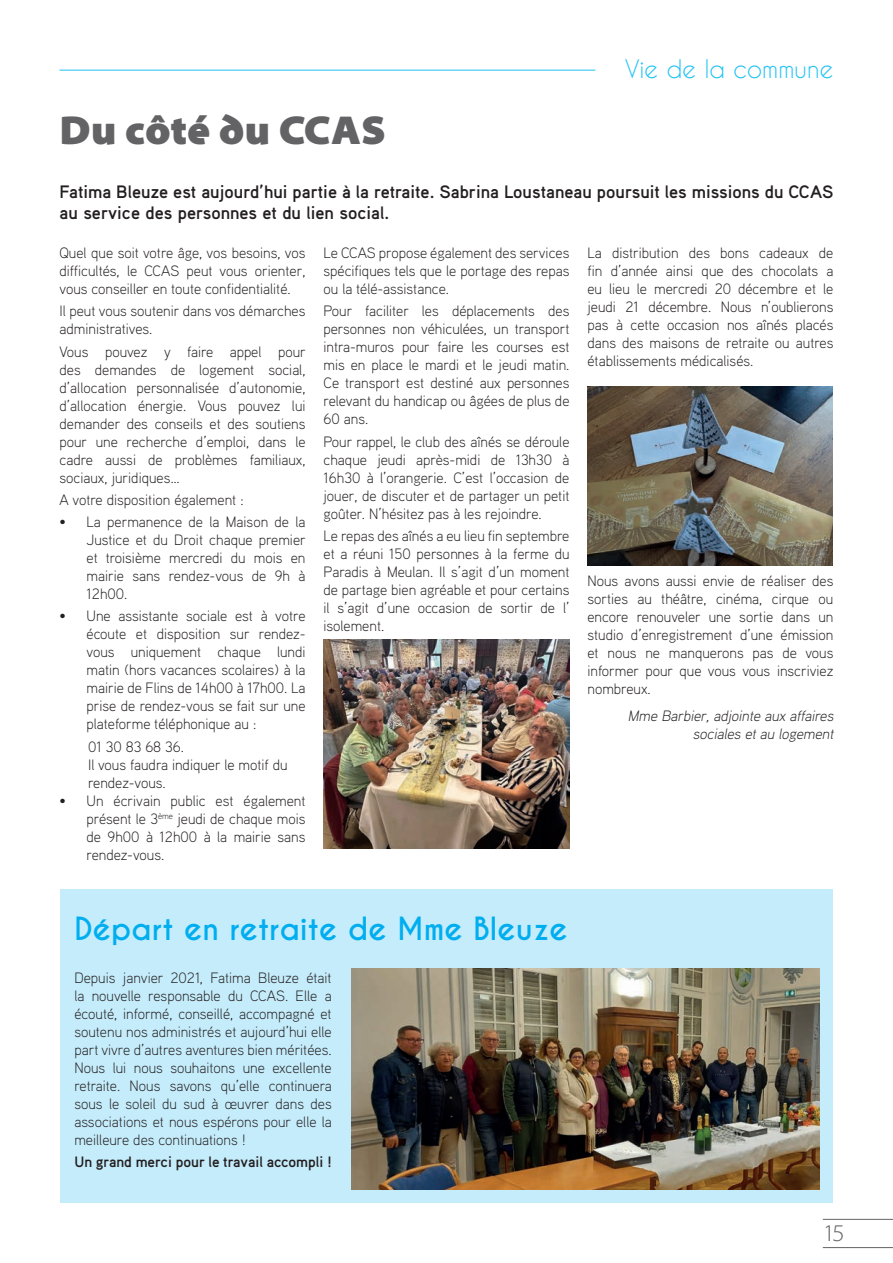
<style>
.page{position:relative;width:893px;height:1263px;background:#fff}
.page>*{position:absolute;margin:0;border:0;box-sizing:border-box;transform-origin:0 0}
.Titre_santana_blck_2{font:900 40.5px "Santana";color:#636366}
.Titre_santana_blck_2-2{font:700 30px "Caviar Dreams";color:#00aeef}
.t1{font:24px "Caviar Dreams";color:#1fc2f3}
.t2{font:24px "Santana";color:#636366}
.Corps_de_texte{font:700 18px/21.6px "Aaux Pro";color:#231f20}
.Corps_de_texte-2{font:300 15px/18px "Aaux Pro";color:#231f20;text-align:justify}
.Corps_de_texte-3{font:italic 300 15px/18px "Aaux Pro";color:#231f20;text-align:right}
.Corps_de_texte-4{font:700 15px "Aaux Pro";color:#231f20}
</style>
<div class="page">
<div style="left:60px;top:889px;width:773px;height:314px;background:#c5ecfb"></div>
<hr style="left:60px;top:70px;width:535px;height:1px;background:#1fc2f3">
<img style="left:351px;top:968px;width:468px;height:221px">
<img style="left:587px;top:387px;width:246px;height:178px">
<img style="left:323px;top:640px;width:246px;height:208px">
<hr style="left:823px;top:1219px;width:70px;height:1px;background:#636366">
<hr style="left:823px;top:1247px;width:70px;height:1px;background:#636366">
<p class="t1" style="left:625px;top:55px;width:210px">Vie de la commune</p>
<p class="Titre_santana_blck_2" style="left:60px;top:109px;width:328px">Du côté du CCAS</p>
<p class="Corps_de_texte" style="left:60px;top:180px;width:775px">Fatima Bleuze est aujourd’hui partie à la retraite. Sabrina Loustaneau poursuit les missions du CCAS au service des personnes et du lien social.</p>
<p class="Corps_de_texte-2" style="left:60px;top:243px;width:247px">Quel que soit votre âge, vos besoins, vos difficultés, le CCAS peut vous orienter, vous conseiller en toute confidentialité.</p>
<p class="Corps_de_texte-2" style="left:60px;top:302px;width:247px">Il peut vous soutenir dans vos démarches administratives.</p>
<p class="Corps_de_texte-2" style="left:60px;top:342px;width:248px">Vous pouvez y faire appel pour des demandes de logement social, d’allocation personnalisée d’autonomie, d’allocation énergie. Vous pouvez lui demander des conseils et des soutiens pour une recherche d’emploi, dans le cadre aussi de problèmes familiaux, sociaux, juridiques…</p>
<p class="Corps_de_texte-2" style="left:60px;top:490px;width:186px">A votre disposition également :</p>
<p class="Corps_de_texte-2" style="left:87px;top:512px;width:221px;text-indent:-27px">• La permanence de la Maison de la Justice et du Droit chaque premier et troisième mercredi du mois en mairie sans rendez-vous de 9h à 12h00.</p>
<p class="Corps_de_texte-2" style="left:87px;top:607px;width:220px;text-indent:-27px">• Une assistante sociale est à votre écoute et disposition sur rendez&shy;vous uniquement chaque lundi matin (hors vacances scolaires) à la mairie de Flins de 14h00 à 17h00. La prise de rendez-vous se fait sur une plateforme téléphonique au :</p>
<p class="Corps_de_texte-2" style="left:88px;top:737px;width:98px">01 30 83 68 36.</p>
<p class="Corps_de_texte-2" style="left:88px;top:755px;width:201px">Il vous faudra indiquer le motif du rendez-vous.</p>
<p class="Corps_de_texte-2" style="left:87px;top:791px;width:220px;text-indent:-27px">• Un écrivain public est également présent le 3<sup>ème</sup> jeudi de chaque mois de 9h00 à 12h00 à la mairie sans rendez-vous.</p>
<p class="Corps_de_texte-2" style="left:323px;top:243px;width:247px">Le CCAS propose également des services spécifiques tels que le portage des repas ou la télé-assistance.</p>
<p class="Corps_de_texte-2" style="left:323px;top:302px;width:247px">Pour faciliter les déplacements des personnes non véhiculées, un transport intra-muros pour faire les courses est mis en place le mardi et le jeudi matin.<br>Ce transport est destiné aux personnes relevant du handicap ou âgées de plus de 60 ans.</p>
<p class="Corps_de_texte-2" style="left:323px;top:432px;width:247px">Pour rappel, le club des aînés se déroule chaque jeudi après-midi de 13h30 à 16h30 à l’orangerie. C’est l’occasion de jouer, de discuter et de partager un petit goûter. N’hésitez pas à les rejoindre.</p>
<p class="Corps_de_texte-2" style="left:323px;top:526px;width:247px">Le repas des aînés a eu lieu fin septembre et a réuni 150 personnes à la ferme du Paradis à Meulan. Il s’agit d’un moment de partage bien agréable et pour certains il s’agit d’une occasion de sortir de l’ isolement.</p>
<p class="Corps_de_texte-2" style="left:587px;top:243px;width:247px">La distribution des bons cadeaux de fin d’année ainsi que des chocolats a eu lieu le mercredi 20 décembre et le jeudi 21 décembre. Nous n’oublierons pas à cette occasion nos aînés placés dans des maisons de retraite ou autres établissements médicalisés.</p>
<p class="Corps_de_texte-2" style="left:587px;top:572px;width:247px">Nous avons aussi envie de réaliser des sorties au théâtre, cinéma, cirque ou encore renouveler une sortie dans un studio d’enregistrement d’une émission et nous ne manquerons pas de vous informer pour que vous vous inscriviez nombreux.</p>
<p class="Corps_de_texte-3" style="left:628px;top:706px;width:210px">Mme Barbier,adjointe aux affaires sociales etau logement</p>
<p class="Titre_santana_blck_2-2" style="left:74px;top:910px;width:495px">Départ en retraite de Mme Bleuze</p>
<p class="Corps_de_texte-2" style="left:74px;top:968px;width:259px">Depuis janvier 2021, Fatima Bleuze était la nouvelle responsable du CCAS. Elle a écouté, informé, conseillé, accompagné et soutenu nos administrés et aujourd’hui elle part vivre d’autres aventures bien méritées.<br>Nous lui nous souhaitons une excellente retraite. Nous savons qu’elle continuera sous le soleil du sud à œuvrer dans des associations et nous espérons pour elle la meilleure des continuations !</p>
<p class="Corps_de_texte-4" style="left:74px;top:1152px;width:259px">Un grand merci pour le travail accompli !</p>
<p class="t2" style="left:823px;top:1221px;width:23px">15</p>
</div>
